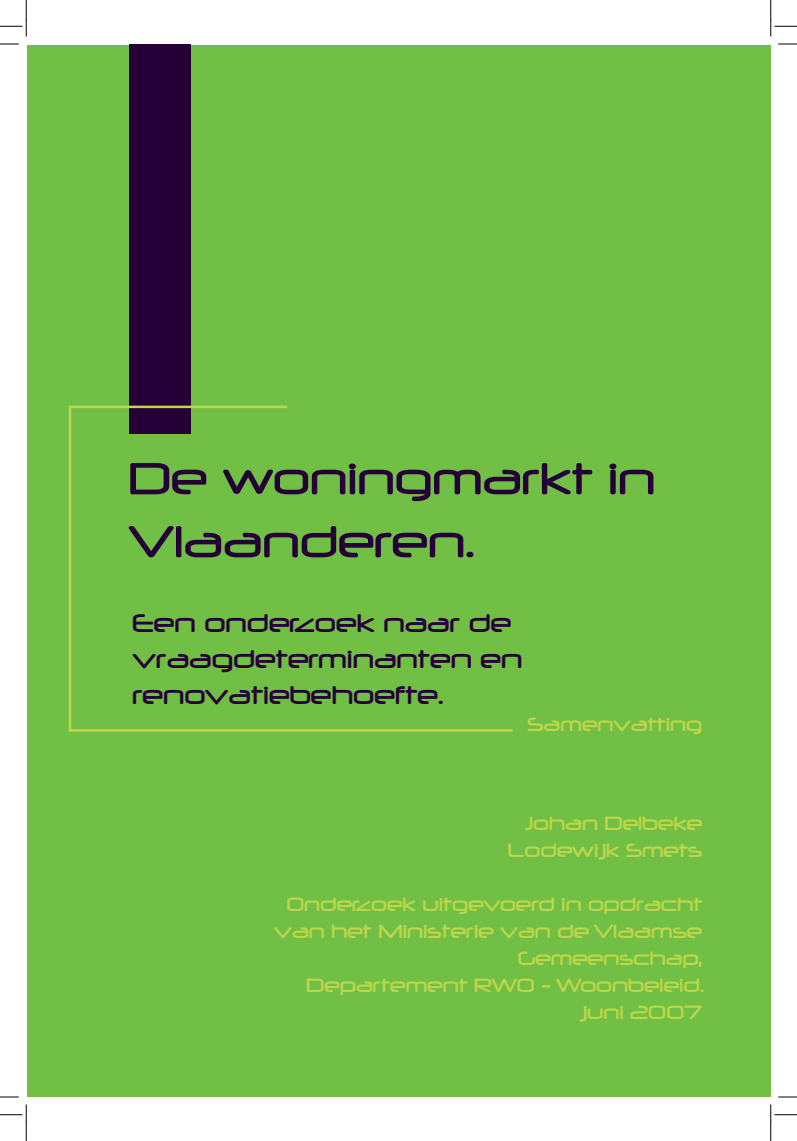
<style>
.page{position:relative;width:797px;height:1141px;background:#fff}
.page>*{position:absolute;margin:0;border:0;box-sizing:border-box;transform-origin:0 0}
.t1{font:52.5px/63px "Neuropol";color:#250037}
.t2{font:30px "Neuropol";color:#250037}
.t3{font:22.5px "Neuropol";color:#bed74a}
</style>
<div class="page">
<div style="left:27px;top:45px;width:743px;height:1051px;background:#71bf44"></div>
<div style="left:130px;top:44px;width:61px;height:389px;background:#250037"></div>
<hr style="left:69px;top:405px;width:218px;height:3px;background:#bed74a">
<hr style="left:69px;top:407px;width:2px;height:324px;background:#bed74a">
<hr style="left:69px;top:729px;width:443px;height:2px;background:#bed74a">
<svg style="left:0;top:43px;width:19px;height:2px"></svg>
<svg style="left:778px;top:43px;width:19px;height:2px"></svg>
<svg style="left:0;top:1096px;width:19px;height:1px"></svg>
<svg style="left:778px;top:1096px;width:19px;height:1px"></svg>
<svg style="left:0;top:0;width:27px;height:36px"></svg>
<svg style="left:0;top:1104px;width:27px;height:36px"></svg>
<svg style="left:770px;top:0;width:27px;height:36px"></svg>
<svg style="left:770px;top:1104px;width:27px;height:36px"></svg>
<p class="t1" style="left:128px;top:446px;width:528px">De woningmarkt in<br>Vlaanderen.</p>
<p class="t2" style="left:133px;top:606px;width:380px">Een onderzoek naar de</p>
<p class="t2" style="left:133px;top:642px;width:391px">vraagdeterminanten en</p>
<p class="t2" style="left:133px;top:678px;width:312px">renovatiebehoefte.</p>
<p class="t3" style="left:527px;top:712px;width:176px">Samenvatting</p>
<p class="t3" style="left:524px;top:811px;width:179px">Johan Delbeke</p>
<p class="t3" style="left:508px;top:838px;width:196px">Lodewijk Smets</p>
<p class="t3" style="left:286px;top:892px;width:417px">Onderzoek uitgevoerd in opdracht</p>
<p class="t3" style="left:274px;top:919px;width:429px">van het Ministerie van de Vlaamse</p>
<p class="t3" style="left:518px;top:946px;width:186px">Gemeenschap,</p>
<p class="t3" style="left:306px;top:973px;width:399px">Departement RWO - Woonbeleid.</p>
<p class="t3" style="left:579px;top:1000px;width:124px">juni 2007</p>
</div>
